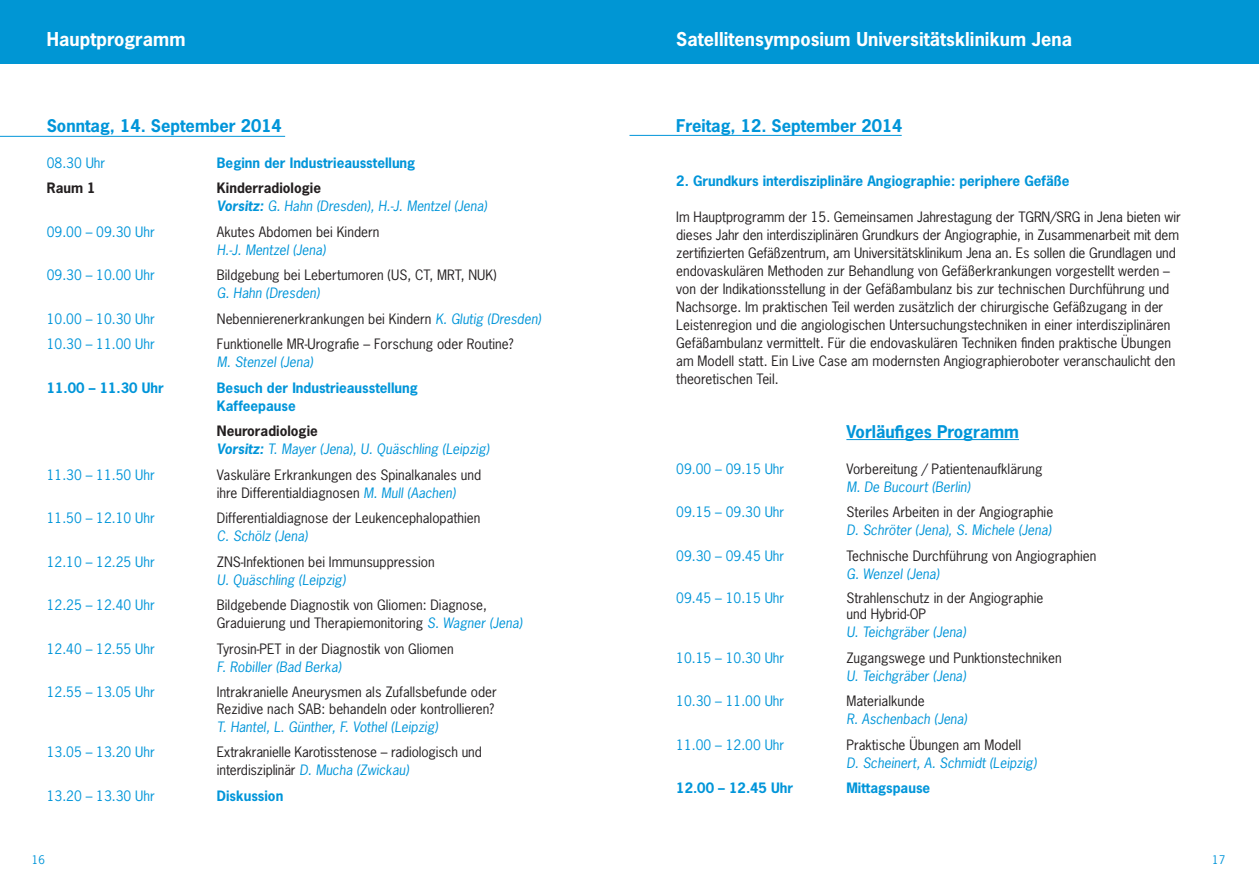
<style>
.page{position:relative;width:1259px;height:893px;background:#fff}
.page>*{position:absolute;margin:0;border:0;box-sizing:border-box;transform-origin:0 0}
.t1{font:700 18px "News Gothic Std";letter-spacing:.005em;color:#fff}
.t2{font:700 16.5px "News Gothic Std";color:#0095d9}
.t3{font:13.5px/18px "News Gothic Std";color:#231f20}
.t4{font:italic 13.5px/18px "News Gothic Std";color:#0095d9}
.t5{font:13.5px "News Gothic Std";color:#0095d9}
.t6{font:700 13.5px/18px "News Gothic Std";color:#0095d9}
.t7{font:700 13.5px "News Gothic Std";color:#231f20}
.t8{font:11.25px "News Gothic Std";color:#0095d9}
.s1{font-weight:700;font-style:normal;color:#231f20}
.s2{font-weight:700}
.s3{font-style:italic;color:#0095d9}
</style>
<div class="page">
<hr style="left:0;top:136px;width:285px;height:1px;background:#0095d9">
<div style="left:0;top:0;width:629px;height:64px;background:#0096d4"></div>
<div style="left:629px;top:0;width:630px;height:64px;background:#0096d4"></div>
<hr style="left:846px;top:439px;width:173px;height:1px;background:#0095d9">
<hr style="left:629px;top:135px;width:272px;height:1px;background:#0095d9">
<h1 class="t1" style="left:47px;top:27px;width:140px">Hauptprogramm</h1>
<h1 class="t1" style="left:676px;top:27px;width:397px">Satellitensymposium Universitätsklinikum Jena</h1>
<p class="t2" style="left:47px;top:115px;width:237px">Sonntag, 14. September 2014</p>
<p class="t5" style="left:47px;top:154px;width:60px">08.30 Uhr</p>
<p class="t6" style="left:217px;top:154px;width:200px">Beginn der Industrieausstellung</p>
<p class="t7" style="left:47px;top:179px;width:50px">Raum 1</p>
<p class="t4" style="left:217px;top:180px;width:272px"><span class="s1">Kinderradiologie<br></span><span class="s2">Vorsitz:</span> G. Hahn (Dresden), H.-J. Mentzel (Jena)</p>
<p class="t5" style="left:47px;top:223px;width:109px">09.00 – 09.30 Uhr</p>
<p class="t3" style="left:217px;top:223px;width:164px">Akutes Abdomen bei Kindern</p>
<p class="t4" style="left:217px;top:241px;width:110px">H.-J. Mentzel (Jena)</p>
<p class="t5" style="left:47px;top:267px;width:109px">09.30 – 10.00 Uhr</p>
<p class="t3" style="left:217px;top:266px;width:281px">Bildgebung bei Lebertumoren (US, CT, MRT, NUK)</p>
<p class="t4" style="left:217px;top:285px;width:104px">G. Hahn (Dresden)</p>
<p class="t5" style="left:47px;top:310px;width:109px">10.00 – 10.30 Uhr</p>
<p class="t3" style="left:217px;top:310px;width:326px">Nebennierenerkrankungen bei Kindern <span class="s3">K. Glutig (Dresden)</span></p>
<p class="t5" style="left:47px;top:336px;width:109px">10.30 – 11.00 Uhr</p>
<p class="t3" style="left:217px;top:335px;width:298px">Funktionelle MR-Urografie – Forschung oder Routine?</p>
<p class="t4" style="left:217px;top:354px;width:98px">M. Stenzel (Jena)</p>
<p class="t6" style="left:47px;top:379px;width:118px">11.00 – 11.30 Uhr</p>
<p class="t6" style="left:217px;top:379px;width:202px">Besuch der Industrieausstellung<br>Kaffeepause</p>
<p class="t4" style="left:217px;top:423px;width:274px"><span class="s1">Neuroradiologie<br></span><span class="s2">Vorsitz:</span> T. Mayer (Jena), U. Quäschling (Leipzig)</p>
<p class="t5" style="left:47px;top:466px;width:109px">11.30 – 11.50 Uhr</p>
<p class="t3" style="left:217px;top:466px;width:266px">Vaskuläre Erkrankungen des Spinalkanales und ihre Differentialdiagnosen <span class="s3">M. Mull (Aachen)</span></p>
<p class="t5" style="left:47px;top:510px;width:109px">11.50 – 12.10 Uhr</p>
<p class="t3" style="left:217px;top:509px;width:265px">Differentialdiagnose der Leukencephalopathien</p>
<p class="t4" style="left:217px;top:528px;width:92px">C. Schölz (Jena)</p>
<p class="t5" style="left:47px;top:553px;width:109px">12.10 – 12.25 Uhr</p>
<p class="t3" style="left:217px;top:553px;width:219px">ZNS-Infektionen bei Immunsuppression</p>
<p class="t4" style="left:217px;top:571px;width:130px">U. Quäschling (Leipzig)</p>
<p class="t5" style="left:47px;top:597px;width:109px">12.25 – 12.40 Uhr</p>
<p class="t3" style="left:217px;top:596px;width:307px">Bildgebende Diagnostik von Gliomen: Diagnose,<br>Graduierung und Therapiemonitoring <span class="s3">S. Wagner (Jena)</span></p>
<p class="t5" style="left:47px;top:640px;width:109px">12.40 – 12.55 Uhr</p>
<p class="t3" style="left:217px;top:640px;width:238px">Tyrosin-PET in der Diagnostik von Gliomen</p>
<p class="t4" style="left:217px;top:658px;width:126px">F. Robiller (Bad Berka)</p>
<p class="t5" style="left:47px;top:684px;width:109px">12.55 – 13.05 Uhr</p>
<p class="t3" style="left:217px;top:684px;width:281px;line-height:16.5px">Intrakranielle Aneurysmen als Zufallsbefunde oder<br>Rezidive nach SAB: behandeln oder kontrollieren?</p>
<p class="t4" style="left:217px;top:718px;width:222px">T. Hantel, L. Günther, F. Vothel (Leipzig)</p>
<p class="t5" style="left:47px;top:744px;width:109px">13.05 – 13.20 Uhr</p>
<p class="t3" style="left:217px;top:743px;width:266px">Extrakranielle Karotisstenose – radiologisch und interdisziplinär <span class="s3">D. Mucha (Zwickau)</span></p>
<p class="t5" style="left:47px;top:787px;width:109px">13.20 – 13.30 Uhr</p>
<p class="t6" style="left:217px;top:787px;width:68px">Diskussion</p>
<p class="t2" style="left:676px;top:115px;width:228px">Freitag, 12. September 2014</p>
<p class="t6" style="left:676px;top:172px;width:394px">2. Grundkurs interdisziplinäre Angiographie: periphere Gefäße</p>
<p class="t3" style="left:676px;top:208px;width:506px">Im Hauptprogramm der 15. Gemeinsamen Jahrestagung der TGRN/SRG in Jena bieten wir dieses Jahr den interdisziplinären Grundkurs der Angiographie, in Zusammenarbeit mit dem zertifizierten Gefäßzentrum, am Universitätsklinikum Jena an. Es sollen die Grundlagen und endovaskulären Methoden zur Behandlung von Gefäßerkrankungen vorgestellt werden – von der Indikationsstellung in der Gefäßambulanz bis zur technischen Durchführung und Nachsorge. Im praktischen Teil werden zusätzlich der chirurgische Gefäßzugang in der Leistenregion und die angiologischen Untersuchungstechniken in einer interdisziplinären Gefäßambulanz vermittelt. Für die endovaskulären Techniken finden praktische Übungen am Modell statt. Ein Live Case am modernsten Angiographieroboter veranschaulicht den theoretischen Teil.</p>
<p class="t2" style="left:846px;top:421px;width:174px">Vorläufiges Programm</p>
<p class="t5" style="left:676px;top:460px;width:109px">09.00 – 09.15 Uhr</p>
<p class="t3" style="left:846px;top:460px;width:198px">Vorbereitung / Patientenaufklärung</p>
<p class="t4" style="left:846px;top:478px;width:125px">M. De Bucourt (Berlin)</p>
<p class="t5" style="left:676px;top:504px;width:109px">09.15 – 09.30 Uhr</p>
<p class="t3" style="left:846px;top:503px;width:208px">Steriles Arbeiten in der Angiographie</p>
<p class="t4" style="left:846px;top:522px;width:206px">D. Schröter (Jena), S. Michele (Jena)</p>
<p class="t5" style="left:676px;top:547px;width:109px">09.30 – 09.45 Uhr</p>
<p class="t3" style="left:846px;top:547px;width:251px">Technische Durchführung von Angiographien</p>
<p class="t4" style="left:846px;top:565px;width:94px">G. Wenzel (Jena)</p>
<p class="t5" style="left:676px;top:589px;width:109px">09.45 – 10.15 Uhr</p>
<p class="t3" style="left:846px;top:589px;width:199px;line-height:16.5px">Strahlenschutz in der Angiographie und Hybrid-OP</p>
<p class="t4" style="left:846px;top:624px;width:121px">U. Teichgräber (Jena)</p>
<p class="t5" style="left:676px;top:649px;width:109px">10.15 – 10.30 Uhr</p>
<p class="t3" style="left:846px;top:649px;width:217px">Zugangswege und Punktionstechniken</p>
<p class="t4" style="left:846px;top:667px;width:121px">U. Teichgräber (Jena)</p>
<p class="t5" style="left:676px;top:693px;width:109px">10.30 – 11.00 Uhr</p>
<p class="t3" style="left:846px;top:692px;width:80px">Materialkunde</p>
<p class="t4" style="left:846px;top:711px;width:122px">R. Aschenbach (Jena)</p>
<p class="t5" style="left:676px;top:736px;width:109px">11.00 – 12.00 Uhr</p>
<p class="t3" style="left:846px;top:736px;width:176px">Praktische Übungen am Modell</p>
<p class="t4" style="left:846px;top:754px;width:192px">D. Scheinert, A. Schmidt (Leipzig)</p>
<p class="t6" style="left:676px;top:779px;width:118px">12.00 – 12.45 Uhr</p>
<p class="t6" style="left:846px;top:779px;width:85px">Mittagspause</p>
<p class="t8" style="left:32px;top:852px;width:14px">16</p>
<p class="t8" style="left:1212px;top:852px;width:14px">17</p>
</div>
